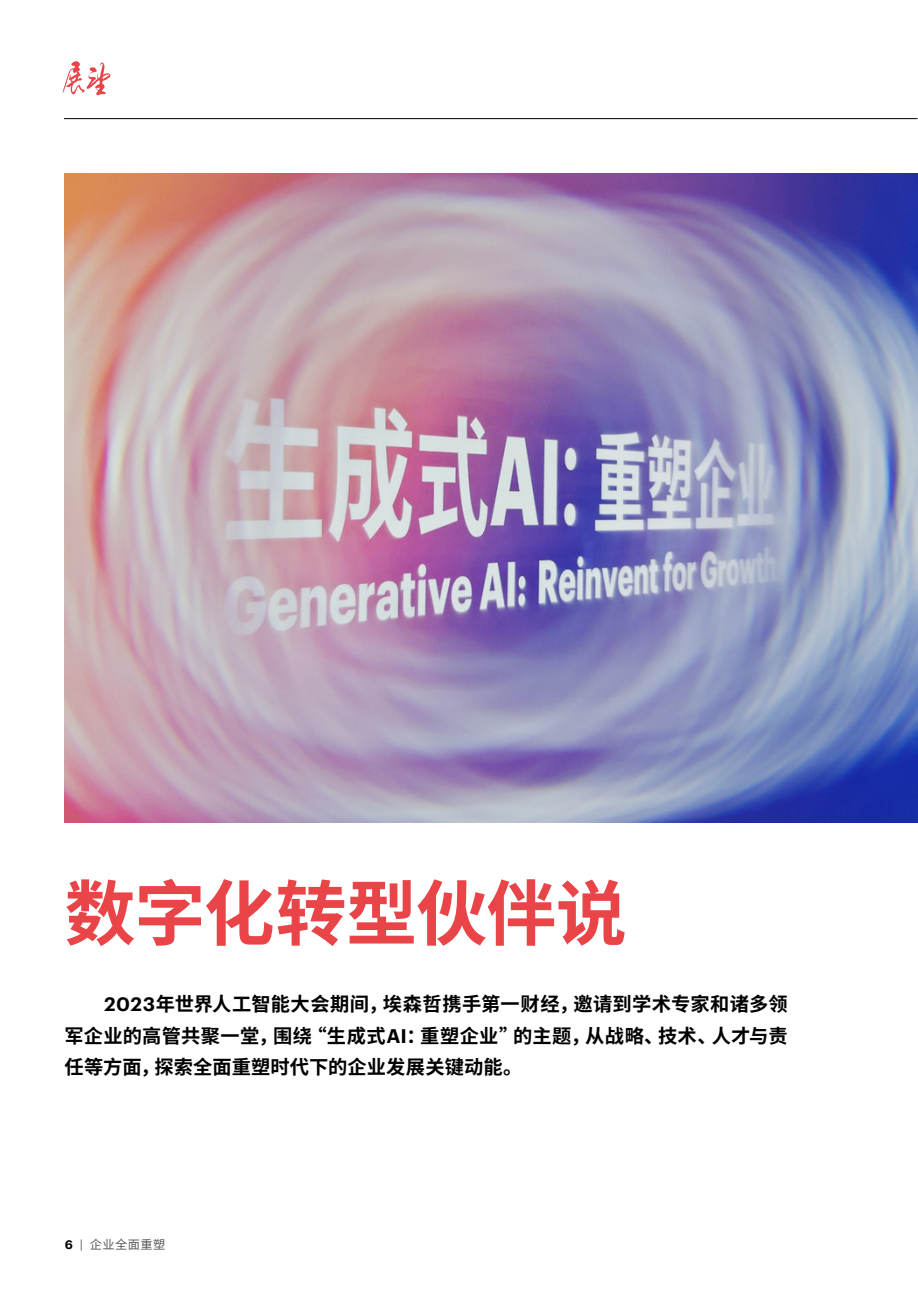
<style>
.page{position:relative;width:918px;height:1290px;background:#fff}
.page>*{position:absolute;margin:0;border:0;box-sizing:border-box;transform-origin:0 0}
.t1{font:700 71.23px "Source Han Sans CN";letter-spacing:-.015em;color:#e94448}
.t2{font:700 19.25px/31.5px "Source Han Sans CN";letter-spacing:.01em;color:#000;text-align:justify}
.t3{font:12.25px "Source Han Sans CN";letter-spacing:.035em;color:#595757}
.s1{font-family:"Graphik";font-weight:600}
.s2{font-family:"Graphik";font-weight:600;color:#000}
.s3{font-family:"Graphik"}
</style>
<div class="page">
<hr style="left:64px;top:118px;width:853px;height:1px;background:#000">
<svg style="left:63px;top:61px;width:47px;height:34px"></svg>
<img style="left:64px;top:174px;width:853px;height:648px">
<h1 class="t1" style="left:64px;top:873px;width:564px">数字化转型伙伴说</h1>
<p class="t2" style="left:64px;top:989px;width:725px;text-indent:40px"><span class="s1">2023</span>年世界人工智能大会期间，埃森哲携手第一财经，邀请到学术专家和诸多领军企业的高管共聚一堂，围绕“生成式<span class="s1">AI</span>：重塑企业”的主题，从战略、技术、人才与责任等方面，探索全面重塑时代下的企业发展关键动能。</p>
<p class="t3" style="left:65px;top:1237px;width:102px"><span class="s2">6</span> <span class="s3">|</span> 企业全面重塑</p>
</div>
